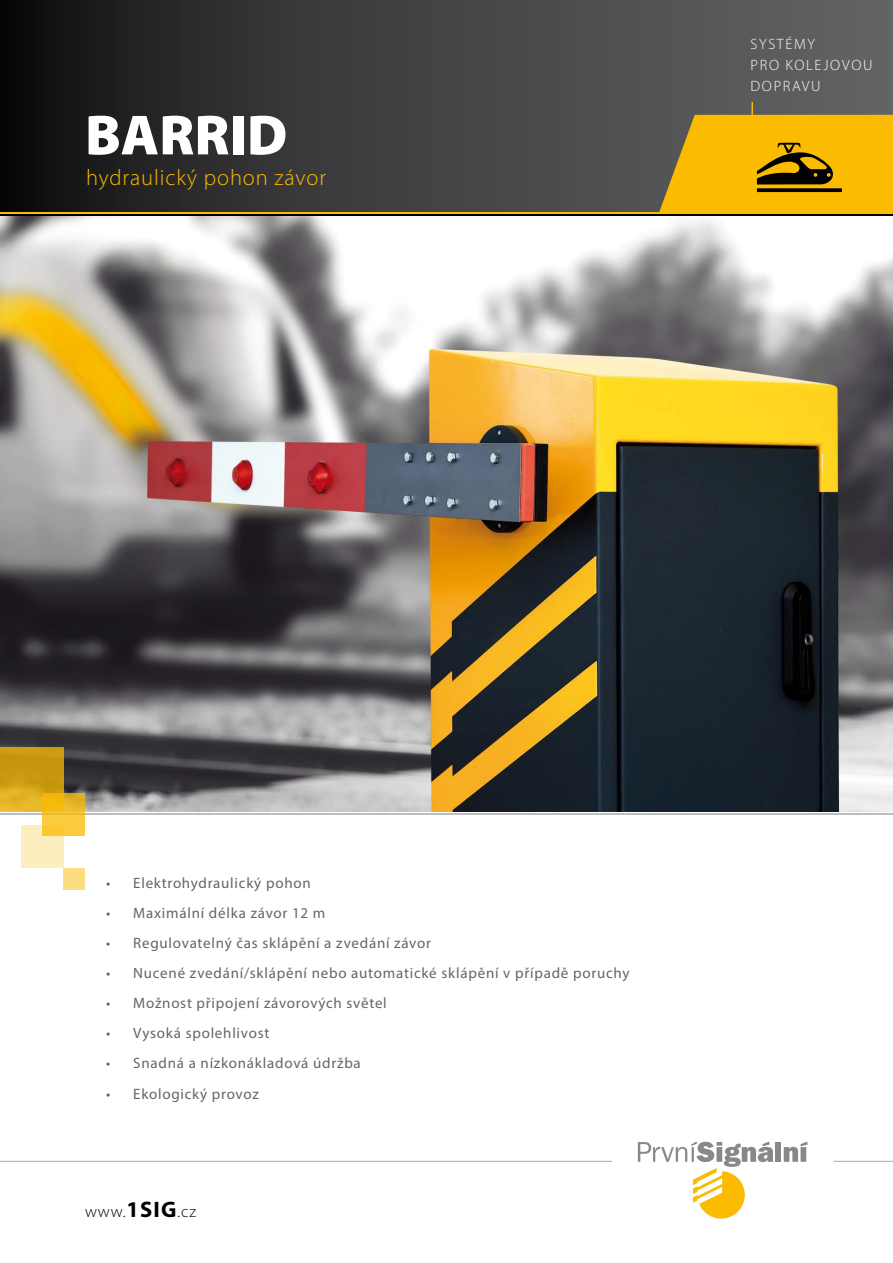
<style>
.page{position:relative;width:893px;height:1263px;background:#fff}
.page>*{position:absolute;margin:0;border:0;box-sizing:border-box;transform-origin:0 0}
.t1{font:900 57px "Myriad Pro";color:#fff}
.t2{font:300 22.5px "Myriad Pro";letter-spacing:.04em;color:#fabb00}
.t3{font:300 16.5px "Myriad Pro";color:#000}
.t4{font:15px "Myriad Pro";letter-spacing:.05em;color:#646567}
.t5{font:300 15px/21px "Myriad Pro";letter-spacing:.11em;color:#fff}
.s1{font-weight:700;font-size:22.5px}
</style>
<div class="page">
<svg style="left:0;top:0;width:893px;height:213px;background:#3c3b3d"></svg>
<hr style="left:0;top:213px;width:893px;height:1px;background:#fabb00">
<hr style="left:0;top:214px;width:893px;height:2px;background:#000">
<hr style="left:0;top:813px;width:893px;height:2px;background:#bbbdbe">
<div style="left:775px;top:1142px;width:6px;height:20px;background:#87888a"></div>
<svg style="left:784px;top:1141px;width:24px;height:21px"></svg>
<svg style="left:638px;top:1141px;width:135px;height:77px"></svg>
<hr style="left:833px;top:1161px;width:60px;height:1px;background:#000">
<hr style="left:0;top:1161px;width:612px;height:1px;background:#000">
<img style="left:0;top:216px;width:893px;height:595px">
<svg style="left:659px;top:102px;width:234px;height:111px;background:#ca9b11"></svg>
<div style="left:43px;top:793px;width:42px;height:43px;background:linear-gradient(to bottom,#dbac20,#ffd549)"></div>
<svg style="left:21px;top:825px;width:43px;height:43px;background:#fce8ad"></svg>
<div style="left:64px;top:868px;width:21px;height:21px;background:#fcdd80"></div>
<svg style="left:0;top:747px;width:64px;height:64px;background:#d3a214"></svg>
<h1 class="t1" style="left:85px;top:103px;width:204px">BARRID</h1>
<h2 class="t2" style="left:86px;top:165px;width:241px">hydraulický pohon závor</h2>
<p class="t5" style="left:751px;top:34px;width:123px">SYSTÉMY<br>PRO KOLEJOVOU<br>DOPRAVU</p>
<p class="t4" style="left:106px;top:874px;width:206px">• Elektrohydraulický pohon</p>
<p class="t4" style="left:106px;top:904px;width:221px">• Maximální délka závor 12 m</p>
<p class="t4" style="left:106px;top:934px;width:326px">• Regulovatelný čas sklápění a zvedání závor</p>
<p class="t4" style="left:106px;top:964px;width:525px">• Nucené zvedání/sklápění nebo automatické sklápění v případě poruchy</p>
<p class="t4" style="left:106px;top:994px;width:282px">• Možnost připojení závorových světel</p>
<p class="t4" style="left:106px;top:1024px;width:165px">• Vysoká spolehlivost</p>
<p class="t4" style="left:106px;top:1054px;width:256px">• Snadná a nízkonákladová údržba</p>
<p class="t4" style="left:106px;top:1084px;width:154px">• Ekologický provoz</p>
<p class="t3" style="left:85px;top:1203px;width:113px">www.<span class="s1">1SIG</span>.cz</p>
</div>
